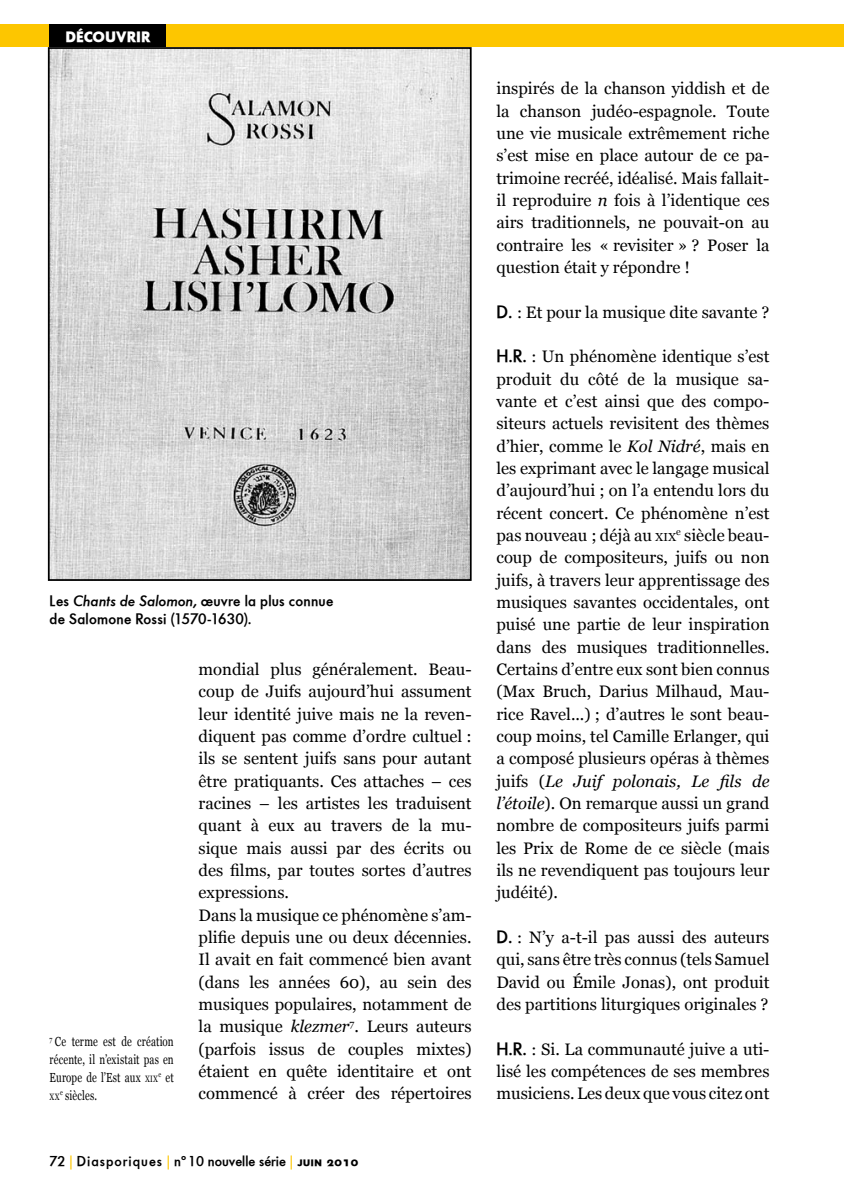
<style>
.page{position:relative;width:844px;height:1191px;background:#fff}
.page>*{position:absolute;margin:0;border:0;box-sizing:border-box;transform-origin:0 0}
.t1{font:16.62px/22.4px "Georgia";color:#000;text-align:justify}
.t2{font:14.88px/17.8px "Futura Serie BQ Medium";letter-spacing:.015em;color:#000}
.t3{font:14.7px "Futura Serie BQ Bold";color:#fff}
.t4{font:14px "Futura Serie BQ Medium";color:#000}
.t5{font:13.12px/17.8px "Georgia";letter-spacing:.015em;color:#000;text-align:justify;scale:.75 1}
.t6{font:9.1px "Georgia";color:#000;scale:.75 1}
.s1{font-style:italic}
.s2{font-size:9.1px}
.s3{font-family:"Futura Serie BQ Book";color:#fdc600}
.s4{font-family:"Futura Serie BQ Demi Bold SC"}
.s5{font-family:"Futura Serie BQ Medium";font-size:17.5px}
.s6{font-size:11.72px}
</style>
<div class="page">
<div style="left:0;top:25px;width:843px;height:22px;background:#fdc600"></div>
<svg style="left:843px;top:25px;width:1px;height:22px"></svg>
<div style="left:50px;top:25px;width:116px;height:22px;background:#000"></div>
<img style="left:51px;top:50px;width:417px;height:528px">
<div style="left:48px;top:47px;width:423px;height:534px;border:2px solid #000"></div>
<p class="t3" style="left:65px;top:27px;width:87px">DÉCOUVRIR</p>
<p class="t2" style="left:50px;top:592px;width:285px">Les <span class="s1">Chants de Salomon</span>, œuvre la plus connue de Salomone Rossi (1570-1630).</p>
<p class="t5" style="left:50px;top:1032px;width:167px"><sup>7</sup> Ce terme est de création récente, il n’existait pas en Europe de l’Est aux <span class="s2">xix</span><sup>e</sup> et</p>
<p class="t6" style="left:50px;top:1091px;width:15px">xx</p>
<p class="t5" style="left:60px;top:1086px;width:51px"><sup>e</sup> siècles.</p>
<p class="t1" style="left:198px;top:658px;width:274px;text-align:left">mondial plus généralement. Beau&shy;coup de Juifs aujourd’hui assument leur identité juive mais ne la reven&shy;diquent pas comme d’ordre cultuel : ils se sentent juifs sans pour autant être pratiquants. Ces attaches – ces racines – les artistes les traduisent quant à eux au travers de la mu&shy;sique mais aussi par des écrits ou des films, par toutes sortes d’autres expressions.<br>Dans la musique ce phénomène s’am&shy;plifie depuis une ou deux décennies.<br>Il avait en fait commencé bien avant (dans les années 60), au sein des musiques populaires, notamment de la musique <span class="s1">klezmer</span><sup>7</sup>. Leurs auteurs (parfois issus de couples mixtes) étaient en quête identitaire et ont commencé à créer des répertoires</p>
<p class="t4" style="left:50px;top:1153px;width:310px">72 <span class="s3">|</span> Diasporiques <span class="s3">|</span> nº10 nouvelle série <span class="s3">|</span> <span class="s4">juin 2010</span></p>
<p class="t1" style="left:496px;top:77px;width:274px">inspirés de la chanson yiddish et de la chanson judéo-espagnole. Toute une vie musicale extrêmement riche s’est mise en place autour de ce pa&shy;trimoine recréé, idéalisé. Mais fallait&shy;il reproduire <span class="s1">n</span> fois à l’identique ces airs traditionnels, ne pouvait-on au contraire les « revisiter » ? Poser la question était y répondre !</p>
<p class="t1" style="left:496px;top:301px;width:274px"><span class="s5">D. :</span> Et pour la musique dite savante ?</p>
<p class="t1" style="left:496px;top:345px;width:274px"><span class="s5">H.R. :</span> Un phénomène identique s’est produit du côté de la musique sa&shy;vante et c’est ainsi que des compo&shy;siteurs actuels revisitent des thèmes d’hier, comme le <span class="s1">Kol Nidré</span>, mais en les exprimant avec le langage musical d’aujourd’hui ; on l’a entendu lors du récent concert. Ce phénomène n’est pas nouveau ; déjà au <span class="s6">xix</span><sup>e</sup> siècle beau&shy;coup de compositeurs, juifs ou non juifs, à travers leur apprentissage des musiques savantes occidentales, ont puisé une partie de leur inspiration dans des musiques traditionnelles.<br>Certains d’entre eux sont bien connus (Max Bruch, Darius Milhaud, Mau&shy;rice Ravel...) ; d’autres le sont beau&shy;coup moins, tel Camille Erlanger, qui a composé plusieurs opéras à thèmes juifs (<span class="s1">Le Juif polonais, Le fils de l’étoile</span>). On remarque aussi un grand nombre de compositeurs juifs parmi les Prix de Rome de ce siècle (mais ils ne revendiquent pas toujours leur judéité).</p>
<p class="t1" style="left:496px;top:926px;width:274px"><span class="s5">D. :</span> N’y a-t-il pas aussi des auteurs qui, sans être très connus (tels Samuel David ou Émile Jonas), ont produit des partitions liturgiques originales ?</p>
<p class="t1" style="left:496px;top:1037px;width:274px"><span class="s5">H.R. :</span> Si. La communauté juive a uti&shy;lisé les compétences de ses membres musiciens. Les deux que vous citez ont</p>
</div>
